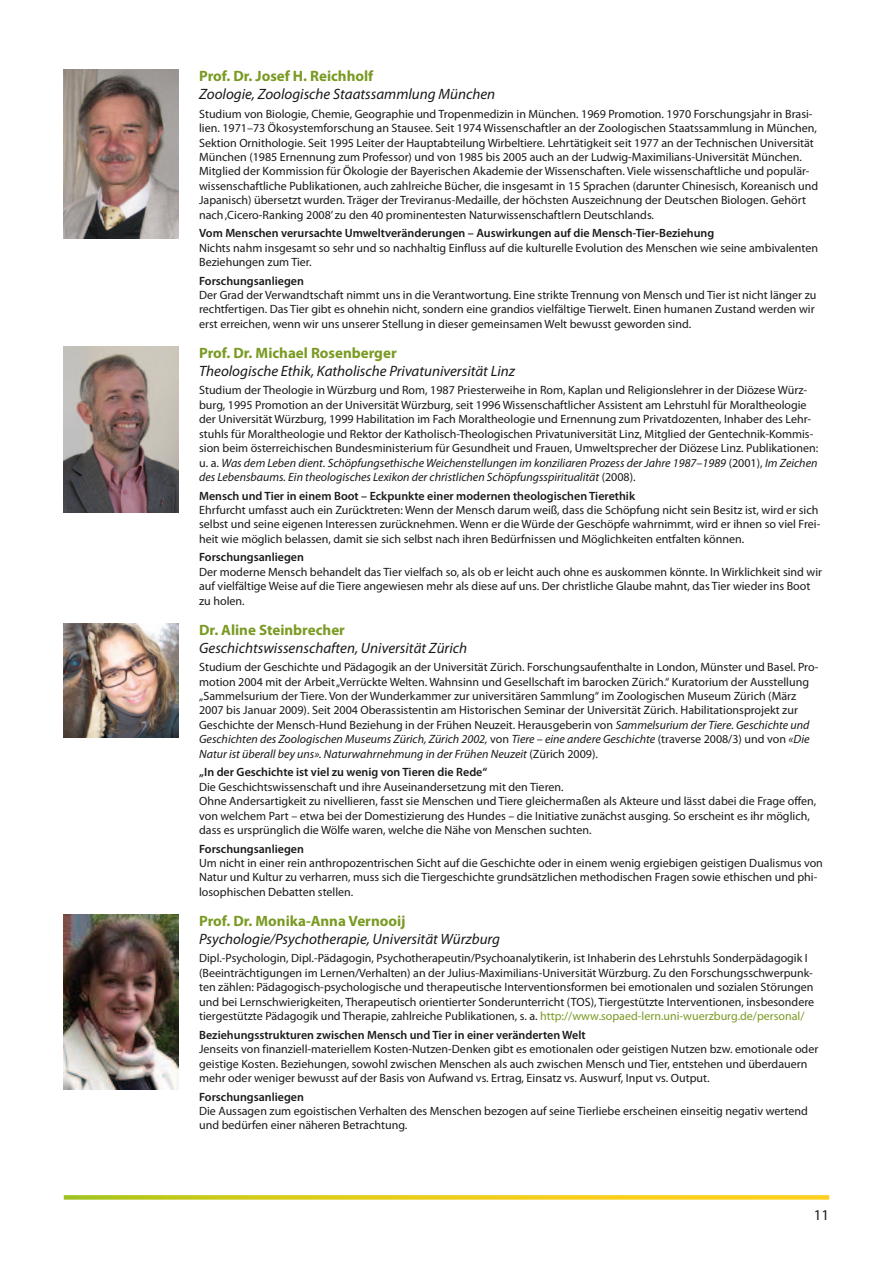
<style>
.page{position:relative;width:893px;height:1263px;background:#fff}
.page>*{position:absolute;margin:0;border:0;box-sizing:border-box;transform-origin:0 0}
.t1{font:italic 15px "Myriad Pro";color:#1a1918}
.t2{font:700 15px "Myriad Pro";color:#7a9a22}
.t3{font:15px "Myriad Pro";color:#1a1918}
.t4{font:12px/14.4px "Myriad Pro";color:#1a1918}
.t5{font:600 12px "Myriad Pro";color:#1a1918}
.s1{font-style:italic}
.s2{color:#7a9a22}
</style>
<div class="page">
<svg style="left:64px;top:1195px;width:765px;height:5px;background:#e6d130"></svg>
<img style="left:64px;top:70px;width:115px;height:169px">
<img style="left:64px;top:347px;width:115px;height:165px">
<img style="left:64px;top:623px;width:115px;height:114px">
<img style="left:64px;top:914px;width:115px;height:175px">
<p class="t2" style="left:199px;top:66px;width:176px">Prof. Dr. Josef H. Reichholf</p>
<p class="t1" style="left:199px;top:85px;width:298px">Zoologie, Zoologische Staatssammlung München</p>
<p class="t4" style="left:199px;top:106px;width:620px">Studium von Biologie, Chemie, Geographie und Tropenmedizin in München. 1969 Promotion. 1970 Forschungsjahr in Brasi&shy;lien. 1971–73 Ökosystemforschung an Stausee. Seit 1974 Wissenschaftler an der Zoologischen Staatssammlung in München, Sektion Ornithologie. Seit 1995 Leiter der Hauptabteilung Wirbeltiere. Lehrtätigkeit seit 1977 an der Technischen Universität München (1985 Ernennung zum Professor) und von 1985 bis 2005 auch an der Ludwig-Maximilians-Universität München.<br>Mitglied der Kommission für Ökologie der Bayerischen Akademie der Wissenschaften. Viele wissenschaftliche und populär&shy;wissenschaftliche Publikationen, auch zahlreiche Bücher, die insgesamt in 15 Sprachen (darunter Chinesisch, Koreanisch und Japanisch) übersetzt wurden. Träger der Treviranus-Medaille, der höchsten Auszeichnung der Deutschen Biologen. Gehört nach ‚Cicero-Ranking 2008’ zu den 40 prominentesten Naturwissenschaftlern Deutschlands.</p>
<p class="t5" style="left:199px;top:225px;width:517px">Vom Menschen verursachte Umweltveränderungen – Auswirkungen auf die Mensch-Tier-Beziehung</p>
<p class="t4" style="left:199px;top:240px;width:620px">Nichts nahm insgesamt so sehr und so nachhaltig Einfluss auf die kulturelle Evolution des Menschen wie seine ambivalenten<br>Beziehungen zum Tier.</p>
<p class="t5" style="left:199px;top:273px;width:106px">Forschungsanliegen</p>
<p class="t4" style="left:199px;top:288px;width:619px">Der Grad der Verwandtschaft nimmt uns in die Verantwortung. Eine strikte Trennung von Mensch und Tier ist nicht länger zu rechtfertigen. Das Tier gibt es ohnehin nicht, sondern eine grandios vielfältige Tierwelt. Einen humanen Zustand werden wir erst erreichen, wenn wir uns unserer Stellung in dieser gemeinsamen Welt bewusst geworden sind.</p>
<p class="t2" style="left:199px;top:343px;width:199px">Prof. Dr. Michael Rosenberger</p>
<p class="t1" style="left:199px;top:361px;width:317px">Theologische Ethik, Katholische Privatuniversität Linz</p>
<p class="t4" style="left:199px;top:383px;width:621px">Studium der Theologie in Würzburg und Rom, 1987 Priesterweihe in Rom, Kaplan und Religionslehrer in der Diözese Würz&shy;burg, 1995 Promotion an der Universität Würzburg, seit 1996 Wissenschaftlicher Assistent am Lehrstuhl für Moraltheologie der Universität Würzburg, 1999 Habilitation im Fach Moraltheologie und Ernennung zum Privatdozenten, Inhaber des Lehr&shy;stuhls für Moraltheologie und Rektor der Katholisch-Theologischen Privatuniversität Linz, Mitglied der Gentechnik-Kommis&shy;sion beim österreichischen Bundesministerium für Gesundheit und Frauen, Umweltsprecher der Diözese Linz. Publikationen: u. a. <span class="s1">Was dem Leben dient. Schöpfungsethische Weichenstellungen im konziliaren Prozess der Jahre 1987–1989</span> (2001), <span class="s1">Im Zeichen des Lebensbaums. Ein theologisches Lexikon der christlichen Schöpfungsspiritualität</span> (2008).</p>
<p class="t5" style="left:199px;top:488px;width:437px">Mensch und Tier in einem Boot – Eckpunkte einer modernen theologischen Tierethik</p>
<p class="t4" style="left:199px;top:502px;width:623px">Ehrfurcht umfasst auch ein Zurücktreten: Wenn der Mensch darum weiß, dass die Schöpfung nicht sein Besitz ist, wird er sich selbst und seine eigenen Interessen zurücknehmen. Wenn er die Würde der Geschöpfe wahrnimmt, wird er ihnen so viel Frei&shy;heit wie möglich belassen, damit sie sich selbst nach ihren Bedürfnissen und Möglichkeiten entfalten können.</p>
<p class="t5" style="left:199px;top:550px;width:106px">Forschungsanliegen</p>
<p class="t4" style="left:199px;top:564px;width:624px">Der moderne Mensch behandelt das Tier vielfach so, als ob er leicht auch ohne es auskommen könnte. In Wirklichkeit sind wir auf vielfältige Weise auf die Tiere angewiesen mehr als diese auf uns. Der christliche Glaube mahnt, das Tier wieder ins Boot zu holen.</p>
<p class="t2" style="left:199px;top:620px;width:147px">Dr. Aline Steinbrecher</p>
<p class="t1" style="left:199px;top:638px;width:269px">Geschichtswissenschaften, Universität Zürich</p>
<p class="t4" style="left:199px;top:660px;width:621px">Studium der Geschichte und Pädagogik an der Universität Zürich. Forschungsaufenthalte in London, Münster und Basel. Pro&shy;motion 2004 mit der Arbeit „Verrückte Welten. Wahnsinn und Gesellschaft im barocken Zürich.“ Kuratorium der Ausstellung „Sammelsurium der Tiere. Von der Wunderkammer zur universitären Sammlung“ im Zoologischen Museum Zürich (März 2007 bis Januar 2009). Seit 2004 Oberassistentin am Historischen Seminar der Universität Zürich. Habilitationsprojekt zur Geschichte der Mensch-Hund Beziehung in der Frühen Neuzeit. Herausgeberin von <span class="s1">Sammelsurium der Tiere. Geschichte und Geschichten des Zoologischen Museums Zürich, Zürich 2002,</span> von <span class="s1">Tiere – eine andere Geschichte</span> (traverse 2008/3) und von <span class="s1">«Die Natur ist überall bey uns». Naturwahrnehmung in der Frühen Neuzeit</span> (Zürich 2009).</p>
<p class="t5" style="left:199px;top:765px;width:290px">„In der Geschichte ist viel zu wenig von Tieren die Rede“</p>
<p class="t4" style="left:199px;top:779px;width:619px">Die Geschichtswissenschaft und ihre Auseinandersetzung mit den Tieren.<br>Ohne Andersartigkeit zu nivellieren, fasst sie Menschen und Tiere gleichermaßen als Akteure und lässt dabei die Frage offen, von welchem Part – etwa bei der Domestizierung des Hundes – die Initiative zunächst ausging. So erscheint es ihr möglich, dass es ursprünglich die Wölfe waren, welche die Nähe von Menschen suchten.</p>
<p class="t5" style="left:199px;top:841px;width:106px">Forschungsanliegen</p>
<p class="t4" style="left:199px;top:855px;width:625px">Um nicht in einer rein anthropozentrischen Sicht auf die Geschichte oder in einem wenig ergiebigen geistigen Dualismus von<br>Natur und Kultur zu verharren, muss sich die Tiergeschichte grundsätzlichen methodischen Fragen sowie ethischen und phi&shy;losophischen Debatten stellen.</p>
<p class="t2" style="left:199px;top:911px;width:208px">Prof. Dr. Monika-Anna Vernooij</p>
<p class="t1" style="left:199px;top:929px;width:302px">Psychologie/Psychotherapie, Universität Würzburg</p>
<p class="t4" style="left:199px;top:951px;width:616px">Dipl.-Psychologin, Dipl.-Pädagogin, Psychotherapeutin/Psychoanalytikerin, ist Inhaberin des Lehrstuhls Sonderpädagogik I (Beeinträchtigungen im Lernen/Verhalten) an der Julius-Maximilians-Universität Würzburg. Zu den Forschungsschwerpunk&shy;ten zählen: Pädagogisch-psychologische und therapeutische Interventionsformen bei emotionalen und sozialen Störungen und bei Lernschwierigkeiten, Therapeutisch orientierter Sonderunterricht (TOS), Tiergestützte Interventionen, insbesondere tiergestützte Pädagogik und Therapie, zahlreiche Publikationen, s. a. <span class="s2">http://www.sopaed-lern.uni-wuerzburg.de/personal/</span></p>
<p class="t5" style="left:199px;top:1027px;width:388px">Beziehungsstrukturen zwischen Mensch und Tier in einer veränderten Welt</p>
<p class="t4" style="left:199px;top:1042px;width:621px">Jenseits von finanziell-materiellem Kosten-Nutzen-Denken gibt es emotionalen oder geistigen Nutzen bzw. emotionale oder geistige Kosten. Beziehungen, sowohl zwischen Menschen als auch zwischen Mensch und Tier, entstehen und überdauern mehr oder weniger bewusst auf der Basis von Aufwand vs. Ertrag, Einsatz vs. Auswurf, Input vs. Output.</p>
<p class="t5" style="left:199px;top:1089px;width:106px">Forschungsanliegen</p>
<p class="t4" style="left:199px;top:1103px;width:610px">Die Aussagen zum egoistischen Verhalten des Menschen bezogen auf seine Tierliebe erscheinen einseitig negativ wertend und bedürfen einer näheren Betrachtung.</p>
<p class="t3" style="left:814px;top:1205px;width:17px">11</p>
</div>
